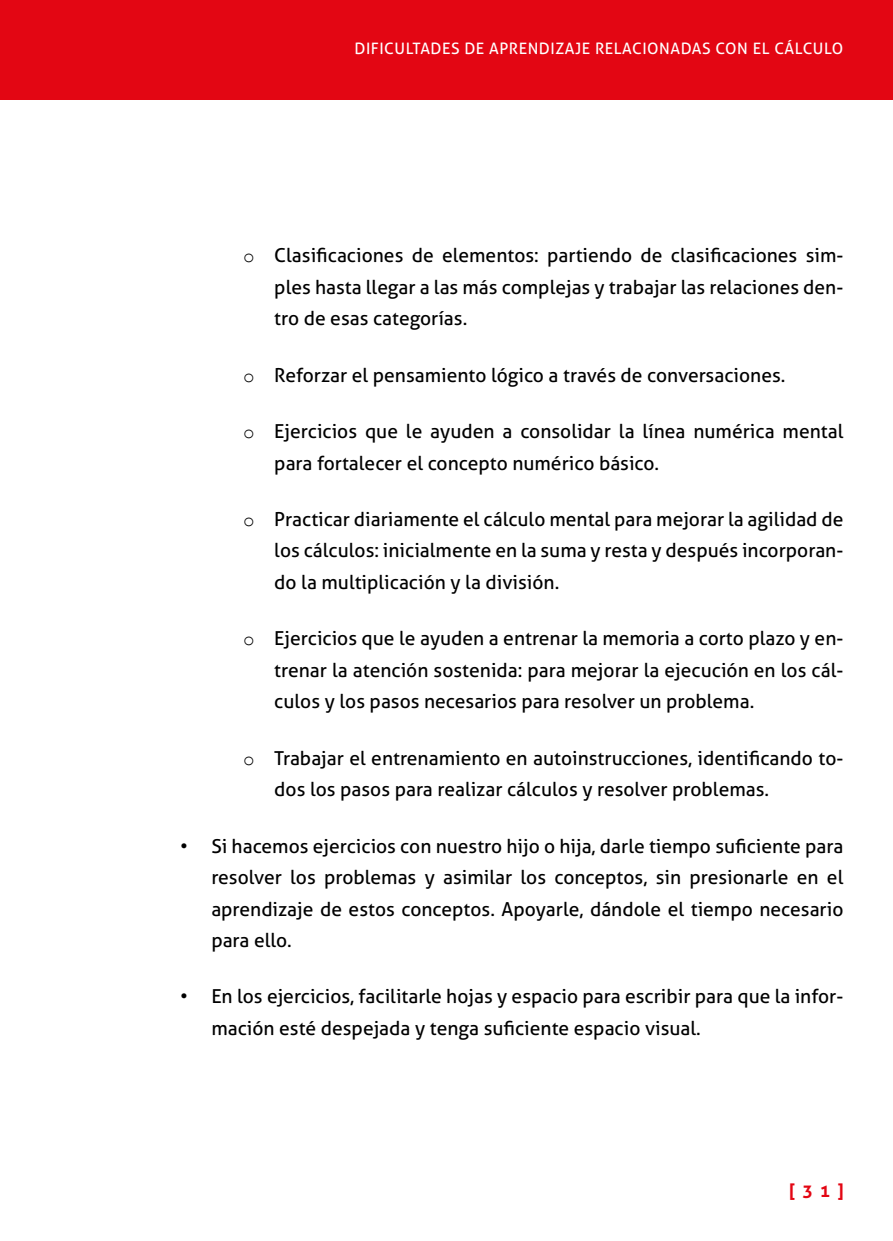
<style>
.page{position:relative;width:893px;height:1241px;background:#fff}
.page>*{position:absolute;margin:0;border:0;box-sizing:border-box;transform-origin:0 0}
.t1{font:19.25px/31.5px "Aller";color:#000;text-align:justify}
.t2{font:700 17.5px "Aller";color:#e30613}
.t3{font:15.75px "Aller";letter-spacing:.035em;color:#fff}
.s1{font-family:"Courier New"}
</style>
<div class="page">
<div style="left:0;top:0;width:893px;height:99px;background:#e30613"></div>
<p class="t3" style="left:355px;top:39px;width:490px">DIFICULTADES DE APRENDIZAJE RELACIONADAS CON EL CÁLCULO</p>
<p class="t1" style="left:274px;top:240px;width:571px;text-indent:-31px"><span class="s1">o</span> Clasificaciones de elementos: partiendo de clasificaciones sim&shy;ples hasta llegar a las más complejas y trabajar las relaciones den&shy;tro de esas categorías.</p>
<p class="t1" style="left:243px;top:359px;width:544px"><span class="s1">o</span> Reforzar el pensamiento lógico a través de conversaciones.</p>
<p class="t1" style="left:274px;top:415px;width:571px;text-indent:-31px"><span class="s1">o</span> Ejercicios que le ayuden a consolidar la línea numérica mental para fortalecer el concepto numérico básico.</p>
<p class="t1" style="left:274px;top:503px;width:571px;text-indent:-31px"><span class="s1">o</span> Practicar diariamente el cálculo mental para mejorar la agilidad de los cálculos: inicialmente en la suma y resta y después incorporan&shy;do la multiplicación y la división.</p>
<p class="t1" style="left:274px;top:622px;width:571px;text-indent:-31px"><span class="s1">o</span> Ejercicios que le ayuden a entrenar la memoria a corto plazo y en&shy;trenar la atención sostenida: para mejorar la ejecución en los cál&shy;culos y los pasos necesarios para resolver un problema.</p>
<p class="t1" style="left:274px;top:742px;width:571px;text-indent:-31px"><span class="s1">o</span> Trabajar el entrenamiento en autoinstrucciones, identificando to&shy;dos los pasos para realizar cálculos y resolver problemas.</p>
<p class="t1" style="left:211px;top:829px;width:634px;text-indent:-31px">• Si hacemos ejercicios con nuestro hijo o hija, darle tiempo suficiente para resolver los problemas y asimilar los conceptos, sin presionarle en el aprendizaje de estos conceptos. Apoyarle, dándole el tiempo necesario para ello.</p>
<p class="t1" style="left:211px;top:980px;width:633px;text-indent:-31px">• En los ejercicios, facilitarle hojas y espacio para escribir para que la infor&shy;mación esté despejada y tenga suficiente espacio visual.</p>
<p class="t2" style="left:789px;top:1179px;width:56px">[31]</p>
</div>
